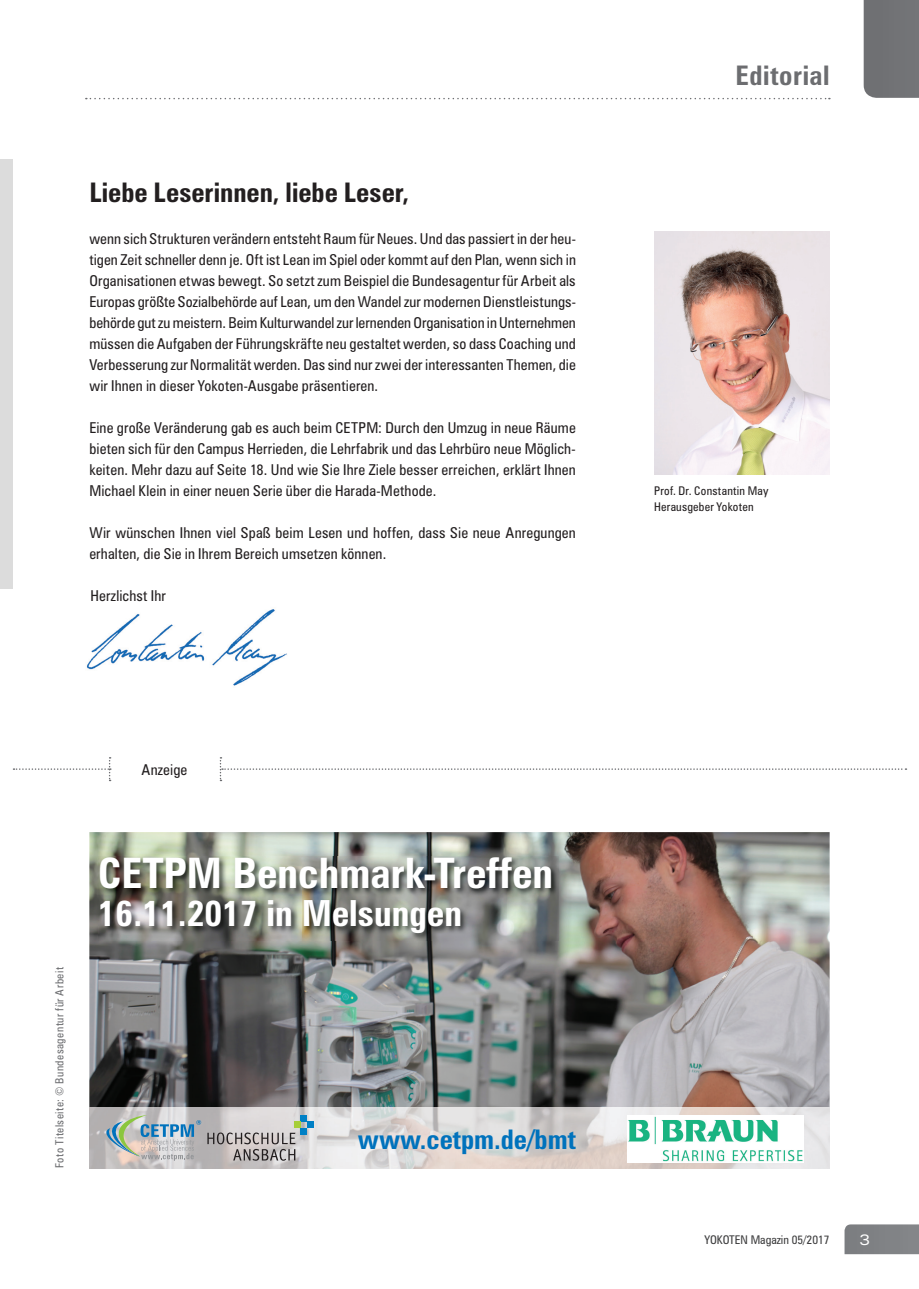
<style>
.page{position:relative;width:919px;height:1289px;background:#fff}
.page>*{position:absolute;margin:0;border:0;box-sizing:border-box;transform-origin:0 0}
.t1{font:700 condensed 42px "Zurich BT";color:#fff}
.t2{font:700 condensed 36px "Zurich BT";color:#fff}
.t3{font:700 condensed 27px "Zurich BT";color:#231f20}
.t4{font:700 condensed 27px "Zurich BT";color:#0072bc}
.t5{font:700 condensed 27px "Zurich BT";letter-spacing:.02em;color:#6c6d70}
.t6{font:condensed 15px/21px "Zurich BT";letter-spacing:.01em;color:#231f20;text-align:justify}
.t7{font:expanded 15px "Zurich BT";color:#fff}
.t8{font:condensed 12px/16.5px "Zurich BT";letter-spacing:.02em;color:#231f20}
.t9{font:condensed 12px "Zurich BT";color:#3e3e3f}
.t10{font:condensed 11.25px "Zurich BT";letter-spacing:.04em;color:#6c6d70}
</style>
<div class="page">
<div style="left:0;top:160px;width:13px;height:429px;background:#dcdcdc"></div>
<img style="left:654px;top:232px;width:175px;height:243px">
<img style="left:89px;top:832px;width:740px;height:336px">
<svg style="left:106px;top:1114px;width:95px;height:46px;background:#b1bcbe"></svg>
<div style="left:300px;top:1114px;width:7px;height:7px;background:#0080c5"></div>
<svg style="left:307px;top:1121px;width:6px;height:6px"></svg>
<div style="left:300px;top:1127px;width:7px;height:7px;background:#0080c5"></div>
<svg style="left:207px;top:1121px;width:93px;height:39px;background:#b6b1b0"></svg>
<img style="left:98px;top:856px;width:460px;height:84px">
<img style="left:628px;top:1115px;width:175px;height:47px">
<svg style="left:86px;top:98px;width:743px;height:1px"></svg>
<img style="left:87px;top:609px;width:200px;height:77px">
<svg style="left:14px;top:757px;width:97px;height:24px"></svg>
<svg style="left:220px;top:757px;width:686px;height:24px"></svg>
<div style="left:863px;top:0;width:55px;height:98px;background:#717275"></div>
<div style="left:844px;top:1224px;width:74px;height:30px;background:#808285"></div>
<h3 class="t3" style="left:89px;top:176px;width:321px">Liebe Leserinnen, liebe Leser,</h3>
<p class="t6" style="left:89px;top:228px;width:488px">wenn sich Strukturen verändern entsteht Raum für Neues. Und das passiert in der heu&shy;tigen Zeit schneller denn je. Oft ist Lean im Spiel oder kommt auf den Plan, wenn sich in Organisationen etwas bewegt. So setzt zum Beispiel die Bundesagentur für Arbeit als Europas größte Sozialbehörde auf Lean, um den Wandel zur modernen Dienstleistungs&shy;behörde gut zu meistern. Beim Kulturwandel zur lernenden Organisation in Unternehmen müssen die Aufgaben der Führungskräfte neu gestaltet werden, so dass Coaching und Verbesserung zur Normalität werden. Das sind nur zwei der interessanten Themen, die wir Ihnen in dieser Yokoten-Ausgabe präsentieren.</p>
<p class="t6" style="left:89px;top:417px;width:488px">Eine große Veränderung gab es auch beim CETPM: Durch den Umzug in neue Räume bieten sich für den Campus Herrieden, die Lehrfabrik und das Lehrbüro neue Möglich&shy;keiten. Mehr dazu auf Seite 18. Und wie Sie Ihre Ziele besser erreichen, erklärt Ihnen Michael Klein in einer neuen Serie über die Harada-Methode.</p>
<p class="t6" style="left:89px;top:522px;width:488px">Wir wünschen Ihnen viel Spaß beim Lesen und hoffen, dass Sie neue Anregungen erhalten, die Sie in Ihrem Bereich umsetzen können.</p>
<p class="t6" style="left:90px;top:585px;width:77px">Herzlichst Ihr</p>
<p class="t10" style="left:53px;top:1168px;width:202px;rotate:-90deg">Foto Titelseite: © Bundesagentur für Arbeit</p>
<p class="t6" style="left:141px;top:758px;width:47px">Anzeige</p>
<h1 class="t1" style="left:98px;top:847px;width:456px">CETPM Benchmark-Treffen</h1>
<h2 class="t2" style="left:98px;top:891px;width:366px">16.11.2017 in Melsungen</h2>
<h3 class="t4" style="left:358px;top:1122px;width:219px">www.cetpm.de/bmt</h3>
<h3 class="t5" style="left:735px;top:59px;width:96px">Editorial</h3>
<p class="t8" style="left:654px;top:482px;width:116px">Prof. Dr. Constantin May<br>Herausgeber Yokoten</p>
<p class="t9" style="left:704px;top:1232px;width:127px">YOKOTEN Magazin 05/2017</p>
<p class="t7" style="left:859px;top:1230px;width:12px">3</p>
</div>
